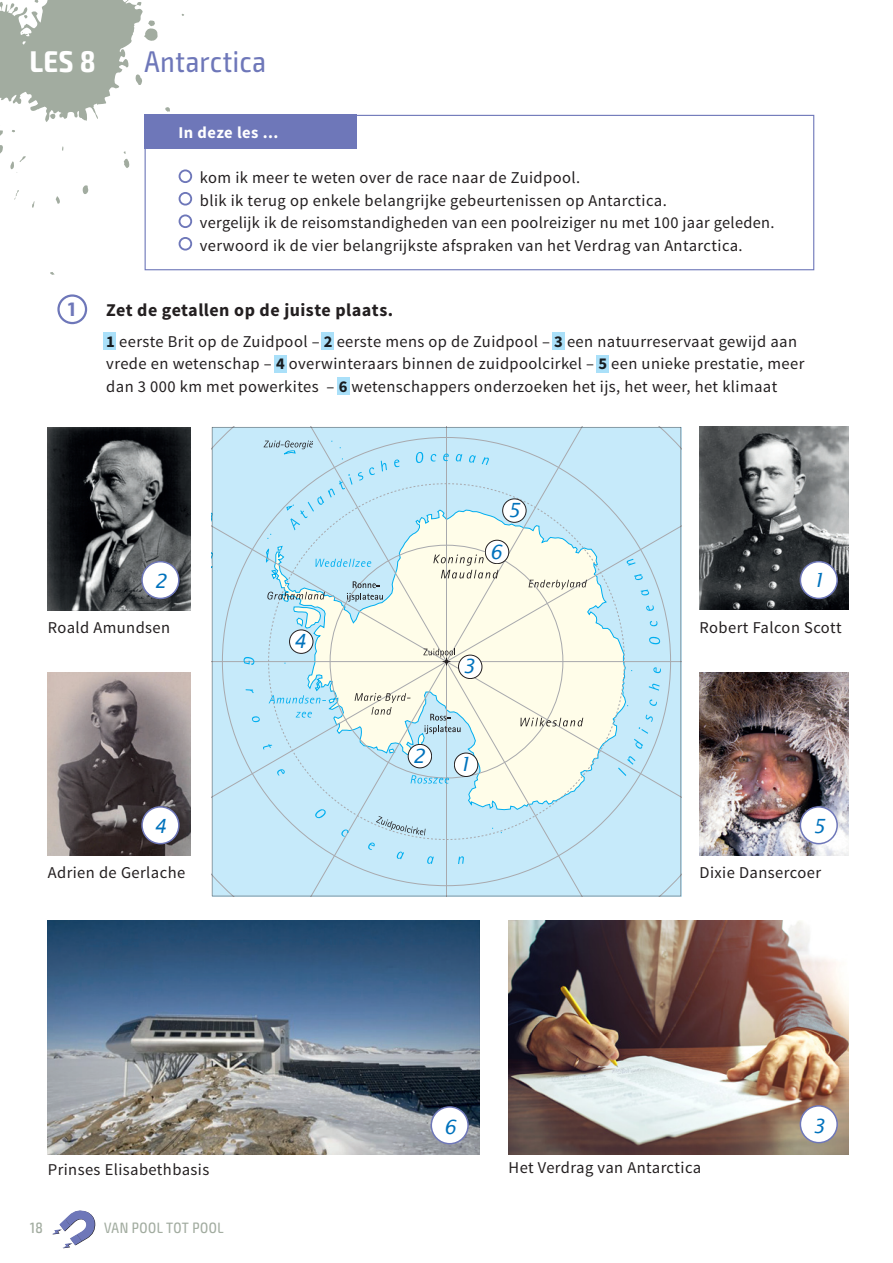
<style>
.page{position:relative;width:893px;height:1263px;background:#fff}
.page>*{position:absolute;margin:0;border:0;box-sizing:border-box;transform-origin:0 0}
.t1{font:condensed 30px "Exo 2";letter-spacing:.025em;color:#6e77b9}
.t2{font:700 condensed 30px "Exo 2";color:#fff}
.t3{font:italic 19.5px "Lucida Sans Std";color:#0072bc}
.t4{font:700 condensed 19.5px "Exo 2";color:#6e77b9}
.t5{font:700 18px "Source Sans Pro";letter-spacing:.025em;color:#231f20}
.t6{font:16.5px/22.5px "Source Sans Pro";letter-spacing:.025em;color:#231f20}
.t7{font:700 16.5px "Source Sans Pro";letter-spacing:.025em;color:#fff}
.t8{font:condensed 15px "Exo 2";letter-spacing:.035em;color:#a2aca0}
.t9{font:500 condensed 15px "Exo 2";color:#a2aca0}
.s1{font-weight:700}
</style>
<div class="page">
<svg style="left:52px;top:1210px;width:44px;height:38px"></svg>
<img style="left:508px;top:921px;width:340px;height:234px">
<svg style="left:0;top:0;width:194px;height:275px"></svg>
<div style="left:145px;top:115px;width:669px;height:155px;background:#fff"></div>
<div style="left:145px;top:115px;width:669px;height:155px;border:1px solid #6e77b9"></div>
<div style="left:179px;top:169px;width:13px;height:14px;border:2px solid #6e77b9;border-radius:50%"></div>
<div style="left:179px;top:192px;width:13px;height:14px;border:2px solid #6e77b9;border-radius:50%"></div>
<div style="left:179px;top:214px;width:13px;height:14px;border:2px solid #6e77b9;border-radius:50%"></div>
<div style="left:179px;top:237px;width:13px;height:14px;border:2px solid #6e77b9;border-radius:50%"></div>
<div style="left:145px;top:115px;width:212px;height:34px;background:#6e77b9"></div>
<div style="left:57px;top:294px;width:30px;height:30px;border:2px solid #6e77b9;border-radius:50%"></div>
<svg style="left:212px;top:427px;width:469px;height:469px;background:#cfeaf0"></svg>
<img style="left:48px;top:427px;width:142px;height:183px">
<img style="left:48px;top:672px;width:142px;height:183px">
<img style="left:48px;top:921px;width:432px;height:234px">
<img style="left:699px;top:427px;width:149px;height:183px">
<img style="left:699px;top:672px;width:149px;height:183px">
<div style="left:142px;top:562px;width:37px;height:36px;background:#fff;border-radius:50%"></div>
<div style="left:141px;top:561px;width:39px;height:38px;border:2px solid #6e77b9;border-radius:50%"></div>
<div style="left:800px;top:562px;width:37px;height:36px;background:#fff;border-radius:50%"></div>
<div style="left:800px;top:561px;width:38px;height:38px;border:2px solid #6e77b9;border-radius:50%"></div>
<div style="left:142px;top:807px;width:37px;height:37px;background:#fff;border-radius:50%"></div>
<div style="left:141px;top:806px;width:39px;height:38px;border:2px solid #6e77b9;border-radius:50%"></div>
<div style="left:800px;top:807px;width:37px;height:37px;background:#fff;border-radius:50%"></div>
<div style="left:800px;top:806px;width:38px;height:38px;border:2px solid #6e77b9;border-radius:50%"></div>
<div style="left:800px;top:1106px;width:37px;height:37px;background:#fff;border-radius:50%"></div>
<div style="left:800px;top:1105px;width:38px;height:38px;border:2px solid #6e77b9;border-radius:50%"></div>
<div style="left:431px;top:1107px;width:37px;height:37px;background:#fff;border-radius:50%"></div>
<div style="left:431px;top:1106px;width:38px;height:38px;border:2px solid #6e77b9;border-radius:50%"></div>
<div style="left:104px;top:333px;width:12px;height:17px;background:#aae0f9"></div>
<div style="left:322px;top:333px;width:12px;height:17px;background:#aae0f9"></div>
<div style="left:552px;top:333px;width:13px;height:17px;background:#aae0f9"></div>
<div style="left:596px;top:356px;width:13px;height:17px;background:#aae0f9"></div>
<div style="left:274px;top:356px;width:13px;height:17px;background:#aae0f9"></div>
<div style="left:337px;top:378px;width:12px;height:17px;background:#aae0f9"></div>
<h1 class="t2" style="left:30px;top:44px;width:67px">LES 8</h1>
<h1 class="t1" style="left:145px;top:44px;width:123px">Antarctica</h1>
<p class="t7" style="left:179px;top:122px;width:101px">In deze les ...</p>
<p class="t4" style="left:68px;top:298px;width:9px">1</p>
<p class="t6" style="left:200px;top:167px;width:576px">kom ik meer te weten over de race naar de Zuidpool.<br>blik ik terug op enkele belangrijke gebeurtenissen op Antarctica.<br>vergelijk ik de reisomstandigheden van een poolreiziger nu met 100 jaar geleden. verwoord ik de vier belangrijkste afspraken van het Verdrag van Antarctica.</p>
<p class="t5" style="left:106px;top:298px;width:288px">Zet de getallen op de juiste plaats.</p>
<p class="t6" style="left:106px;top:330px;width:700px"><span class="s1">1</span> eerste Brit op de Zuidpool – <span class="s1">2</span> eerste mens op de Zuidpool – <span class="s1">3</span> een natuurreservaat gewijd aan vrede en wetenschap – <span class="s1">4</span> overwinteraars binnen de zuidpoolcirkel – <span class="s1">5</span> een unieke prestatie, meer dan 3 000 km met powerkites – <span class="s1">6</span> wetenschappers onderzoeken het ijs, het weer, het klimaat</p>
<p class="t3" style="left:154px;top:569px;width:14px">2</p>
<p class="t3" style="left:507px;top:499px;width:14px">5</p>
<p class="t3" style="left:489px;top:541px;width:14px">6</p>
<p class="t3" style="left:813px;top:569px;width:14px">1</p>
<p class="t6" style="left:48px;top:616px;width:124px">Roald Amundsen</p>
<p class="t3" style="left:154px;top:814px;width:14px">4</p>
<p class="t3" style="left:294px;top:630px;width:14px">4</p>
<p class="t3" style="left:412px;top:745px;width:14px">2</p>
<p class="t3" style="left:462px;top:655px;width:14px">3</p>
<p class="t3" style="left:459px;top:753px;width:14px">1</p>
<p class="t6" style="left:699px;top:616px;width:144px">Robert Falcon Scott</p>
<p class="t3" style="left:813px;top:814px;width:14px">5</p>
<p class="t6" style="left:48px;top:861px;width:139px">Adrien de Gerlache</p>
<p class="t6" style="left:699px;top:861px;width:123px">Dixie Dansercoer</p>
<p class="t3" style="left:443px;top:1116px;width:14px">6</p>
<p class="t3" style="left:813px;top:1115px;width:14px">3</p>
<p class="t6" style="left:48px;top:1159px;width:163px">Prinses Elisabethbasis</p>
<p class="t6" style="left:509px;top:1157px;width:194px">Het Verdrag van Antarctica</p>
<p class="t9" style="left:30px;top:1219px;width:14px">18</p>
<p class="t8" style="left:104px;top:1219px;width:121px">VAN POOL TOT POOL</p>
</div>
